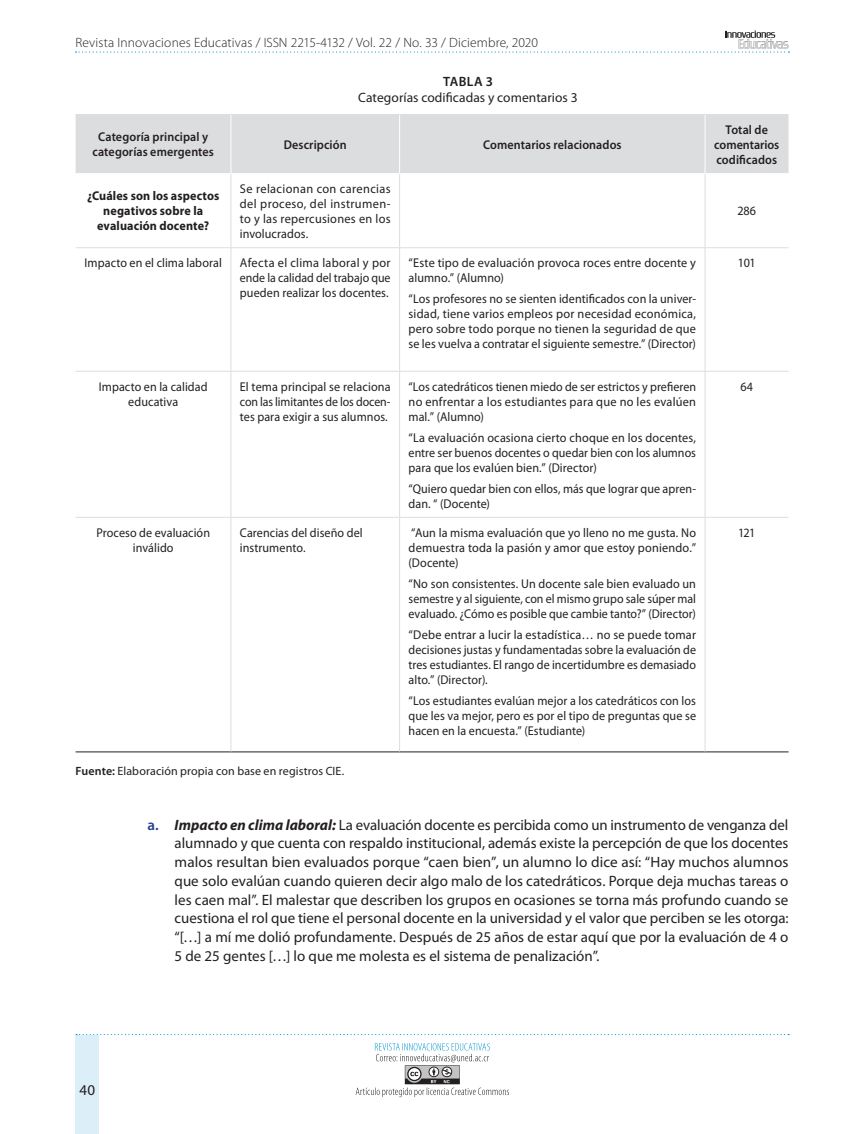
<style>
.page{position:relative;width:864px;height:1134px;background:#fff}
.page>*{position:absolute;margin:0;border:0;box-sizing:border-box;transform-origin:0 0}
.t1{font:15px/18.8px "Myriad Pro";color:#231f20;text-align:justify}
.t2{font:300 13.5px "Myriad Pro";letter-spacing:.01em;color:#231f20}
.cuadro_titulo{font:13.5px/16.5px "Myriad Pro";letter-spacing:.005em;color:#231f20;text-align:center}
.cuadro_texto{font:12.75px/15px "Myriad Pro";letter-spacing:.005em;color:#231f20;text-align:justify;scale:.95 1}
.cuadro_texto-2{font:12.75px/15px "Myriad Pro";letter-spacing:.005em;color:#231f20;text-align:justify;scale:.96 1}
.cuadro_texto-3{font:12.75px/15px "Myriad Pro";letter-spacing:.005em;color:#231f20;text-align:justify}
.cuadro_texto-4{font:12.75px/15px "Myriad Pro";letter-spacing:.005em;color:#231f20;text-align:justify;scale:.94 1}
.cuadro_categoria{font:600 12.75px/15px "Myriad Pro";letter-spacing:.005em;color:#231f20;text-align:center;scale:.95 1}
.cuadro_texto-5{font:700 12.75px/15px "Myriad Pro";letter-spacing:.01em;color:#231f20;text-align:center;scale:.95 1}
.cuadro_fuente{font:12px "Myriad Pro";letter-spacing:.01em;color:#231f20}
.s1{font-weight:600}
.s2{font-weight:600;color:#253f8e}
.s3{font-weight:700;font-style:italic}
.s4{font-style:italic}
</style>
<div class="page">
<div style="left:76px;top:1035px;width:23px;height:99px;background:#dceef7"></div>
<svg style="left:76px;top:1034px;width:713px;height:1px"></svg>
<svg style="left:356px;top:1043px;width:153px;height:54px"></svg>
<svg style="left:76px;top:31px;width:713px;height:22px"></svg>
<div style="left:76px;top:115px;width:713px;height:58px;background:#dcdddf"></div>
<hr style="left:76px;top:114px;width:155px;height:1px;background:#dcdddf">
<hr style="left:231px;top:114px;width:169px;height:1px;background:#dcdddf">
<hr style="left:400px;top:114px;width:305px;height:1px;background:#dcdddf">
<hr style="left:705px;top:114px;width:84px;height:1px;background:#dcdddf">
<hr style="left:76px;top:752px;width:155px;height:1px;background:#231f20">
<hr style="left:231px;top:752px;width:169px;height:1px;background:#231f20">
<hr style="left:400px;top:752px;width:305px;height:1px;background:#231f20">
<hr style="left:705px;top:752px;width:84px;height:1px;background:#231f20">
<hr style="left:231px;top:115px;width:1px;height:58px;background:#fff">
<hr style="left:399px;top:115px;width:1px;height:58px;background:#fff">
<hr style="left:705px;top:115px;width:1px;height:58px;background:#fff">
<hr style="left:231px;top:174px;width:1px;height:73px;background:#dcdddf">
<hr style="left:399px;top:174px;width:1px;height:73px;background:#dcdddf">
<hr style="left:705px;top:174px;width:1px;height:73px;background:#dcdddf">
<hr style="left:76px;top:247px;width:155px;height:1px;background:#dcdddf">
<hr style="left:231px;top:247px;width:169px;height:1px;background:#dcdddf">
<hr style="left:231px;top:248px;width:1px;height:123px;background:#dcdddf">
<hr style="left:400px;top:247px;width:305px;height:1px;background:#dcdddf">
<hr style="left:399px;top:248px;width:1px;height:123px;background:#dcdddf">
<hr style="left:705px;top:247px;width:84px;height:1px;background:#dcdddf">
<hr style="left:705px;top:248px;width:1px;height:123px;background:#dcdddf">
<hr style="left:76px;top:371px;width:155px;height:1px;background:#dcdddf">
<hr style="left:231px;top:371px;width:169px;height:1px;background:#dcdddf">
<hr style="left:231px;top:372px;width:1px;height:145px;background:#dcdddf">
<hr style="left:400px;top:371px;width:305px;height:1px;background:#dcdddf">
<hr style="left:399px;top:372px;width:1px;height:145px;background:#dcdddf">
<hr style="left:705px;top:371px;width:84px;height:1px;background:#dcdddf">
<hr style="left:705px;top:372px;width:1px;height:145px;background:#dcdddf">
<hr style="left:76px;top:517px;width:155px;height:1px;background:#dcdddf">
<hr style="left:231px;top:517px;width:169px;height:1px;background:#dcdddf">
<hr style="left:231px;top:518px;width:1px;height:234px;background:#dcdddf">
<hr style="left:400px;top:517px;width:305px;height:1px;background:#dcdddf">
<hr style="left:399px;top:518px;width:1px;height:234px;background:#dcdddf">
<hr style="left:705px;top:517px;width:84px;height:1px;background:#dcdddf">
<hr style="left:705px;top:518px;width:1px;height:234px;background:#dcdddf">
<p class="t2" style="left:76px;top:34px;width:464px">Revista Innovaciones Educativas / ISSN 2215-4132 / Vol. 22 / No. 33 / Diciembre, 2020</p>
<p class="cuadro_titulo" style="left:358px;top:73px;width:221px"><span class="s1">TABLA 3<br></span>Categorías codificadas y comentarios 3</p>
<p class="cuadro_categoria" style="left:93px;top:129px;width:129px">Categoría principal y categorías emergentes</p>
<p class="cuadro_categoria" style="left:284px;top:137px;width:68px">Descripción</p>
<p class="cuadro_categoria" style="left:483px;top:137px;width:147px">Comentarios relacionados</p>
<p class="cuadro_texto-5" style="left:87px;top:188px;width:141px">¿Cuáles son los aspectos negativos sobre la evaluación docente?</p>
<p class="cuadro_texto-3" style="left:240px;top:181px;width:152px">Se relacionan con carencias del proceso, del instrumen&shy;to y las repercusiones en los involucrados.</p>
<p class="cuadro_texto" style="left:85px;top:255px;width:146px">Impacto en el clima laboral</p>
<p class="cuadro_texto-3" style="left:240px;top:255px;width:152px">Afecta el clima laboral y por ende la calidad del trabajo que pueden realizar los docentes.</p>
<p class="cuadro_texto-2" style="left:409px;top:255px;width:301px">“Este tipo de evaluación provoca roces entre docente y alumno.” (Alumno)</p>
<p class="cuadro_texto" style="left:409px;top:291px;width:304px">“Los profesores no se sienten identificados con la univer&shy;sidad, tiene varios empleos por necesidad económica, pero sobre todo porque no tienen la seguridad de que se les vuelva a contratar el siguiente semestre.” (Director)</p>
<p class="cuadro_texto" style="left:99px;top:379px;width:116px;text-align:center">Impacto en la calidad educativa</p>
<p class="cuadro_texto-2" style="left:240px;top:379px;width:158px">El tema principal se relaciona con las limitantes de los docen&shy;tes para exigir a sus alumnos.</p>
<p class="cuadro_texto-4" style="left:409px;top:379px;width:307px">“Los catedráticos tienen miedo de ser estrictos y prefieren no enfrentar a los estudiantes para que no les evalúen mal.” (Alumno)</p>
<p class="cuadro_texto-2" style="left:409px;top:430px;width:301px">“La evaluación ocasiona cierto choque en los docentes, entre ser buenos docentes o quedar bien con los alumnos para que los evalúen bien.” (Director)</p>
<p class="cuadro_texto" style="left:409px;top:481px;width:304px">“Quiero quedar bien con ellos, más que lograr que apren&shy;dan. “ (Docente)</p>
<p class="cuadro_texto" style="left:96px;top:525px;width:121px;text-align:center">Proceso de evaluación inválido</p>
<p class="cuadro_texto" style="left:240px;top:525px;width:131px">Carencias del diseño del instrumento.</p>
<p class="cuadro_texto" style="left:409px;top:525px;width:304px">“Aun la misma evaluación que yo lleno no me gusta. No demuestra toda la pasión y amor que estoy poniendo.” (Docente)</p>
<p class="cuadro_texto" style="left:409px;top:576px;width:304px">“No son consistentes. Un docente sale bien evaluado un semestre y al siguiente, con el mismo grupo sale súper mal evaluado. ¿Cómo es posible que cambie tanto?” (Director)</p>
<p class="cuadro_texto-2" style="left:409px;top:627px;width:301px">“Debe entrar a lucir la estadística… no se puede tomar decisiones justas y fundamentadas sobre la evaluación de tres estudiantes. El rango de incertidumbre es demasiado alto.” (Director).</p>
<p class="cuadro_texto" style="left:409px;top:693px;width:304px">“Los estudiantes evalúan mejor a los catedráticos con los que les va mejor, pero es por el tipo de preguntas que se hacen en la encuesta.” (Estudiante)</p>
<p class="cuadro_fuente" style="left:76px;top:763px;width:270px"><span class="s1">Fuente:</span> Elaboración propia con base en registros CIE.</p>
<p class="cuadro_categoria" style="left:714px;top:122px;width:70px">Total de comentarios codificados</p>
<p class="cuadro_texto" style="left:737px;top:203px;width:21px">286</p>
<p class="cuadro_texto" style="left:738px;top:255px;width:20px">101</p>
<p class="cuadro_texto" style="left:740px;top:379px;width:15px">64</p>
<p class="cuadro_texto" style="left:738px;top:525px;width:20px">121</p>
<p class="t1" style="left:80px;top:1081px;width:17px">40</p>
<p class="t1" style="left:175px;top:815px;width:615px;text-indent:-27px"><span class="s2">a.</span> <span class="s3">Impacto en clima laboral:</span> La evaluación docente es percibida como un instrumento de venganza del alumnado y que cuenta con respaldo institucional, además existe la percepción de que los docentes malos resultan bien evaluados porque “caen bien”, un alumno lo dice así: “Hay muchos alumnos que solo evalúan cuando quieren decir algo malo de los catedráticos. Porque deja muchas tareas o les caen mal”<span class="s4">.</span> El malestar que describen los grupos en ocasiones se torna más profundo cuando se cuestiona el rol que tiene el personal docente en la universidad y el valor que perciben se les otorga: “[…] a mí me dolió profundamente. Después de 25 años de estar aquí que por la evaluación de 4 o 5 de 25 gentes […] lo que me molesta es el sistema de penalización”<span class="s4">.</span></p>
</div>
